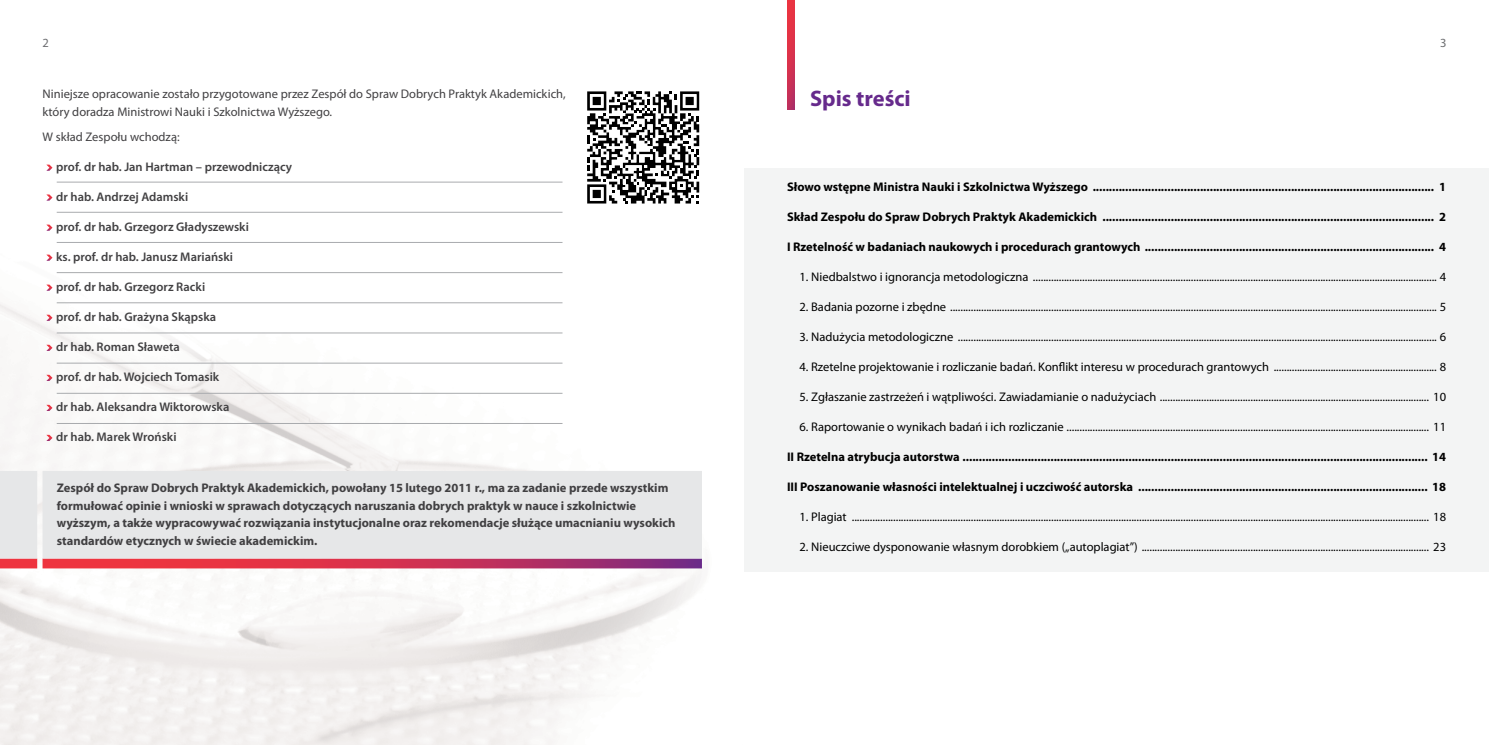
<style>
.page{position:relative;width:1489px;height:745px;background:#fff}
.page>*{position:absolute;margin:0;border:0;box-sizing:border-box;transform-origin:0 0}
.t1{font:700 22.5px "Myriad Pro";color:#662a8c}
.t2{font:12.5px "Myriad Pro";color:#000}
.t3{font:700 12.5px "Myriad Pro";color:#000}
.t4{font:700 12.5px/17.5px "Myriad Pro";color:#414042}
.t5{font:600 12.5px "Myriad Pro";color:#414042}
.t6{font:12.5px/17.5px "Myriad Pro";color:#414042}
.t7{font:12.5px "Myriad Pro";color:#6d6e71}
</style>
<div class="page">
<img style="left:0;top:0;width:1488px;height:744px">
<div style="left:744px;top:167px;width:744px;height:404px;background:#f3f4f4"></div>
<svg style="left:787px;top:0;width:7px;height:110px"></svg>
<hr style="left:57px;top:182px;width:505px;height:1px;background:#a9abae">
<hr style="left:57px;top:212px;width:505px;height:1px;background:#a9abae">
<hr style="left:57px;top:242px;width:505px;height:1px;background:#a9abae">
<hr style="left:57px;top:272px;width:505px;height:1px;background:#a9abae">
<hr style="left:57px;top:302px;width:505px;height:1px;background:#a9abae">
<hr style="left:57px;top:332px;width:505px;height:1px;background:#a9abae">
<hr style="left:57px;top:362px;width:505px;height:1px;background:#a9abae">
<hr style="left:57px;top:393px;width:505px;height:1px;background:#a9abae">
<hr style="left:57px;top:423px;width:505px;height:1px;background:#a9abae">
<svg style="left:46px;top:164px;width:6px;height:7px"></svg>
<svg style="left:46px;top:194px;width:6px;height:6px"></svg>
<svg style="left:46px;top:224px;width:6px;height:6px"></svg>
<svg style="left:46px;top:254px;width:6px;height:6px"></svg>
<svg style="left:46px;top:284px;width:6px;height:6px"></svg>
<svg style="left:46px;top:314px;width:6px;height:6px"></svg>
<svg style="left:46px;top:344px;width:6px;height:7px"></svg>
<svg style="left:46px;top:374px;width:6px;height:7px"></svg>
<svg style="left:46px;top:404px;width:6px;height:6px"></svg>
<svg style="left:46px;top:434px;width:6px;height:6px"></svg>
<svg style="left:584px;top:89px;width:118px;height:117px"></svg>
<svg style="left:0;top:558px;width:702px;height:10px;background:#ce4060"></svg>
<div style="left:0;top:470px;width:702px;height:88px;background:#e6e7e8"></div>
<p class="t7" style="left:43px;top:35px;width:8px">2</p>
<p class="t7" style="left:1439px;top:35px;width:8px">3</p>
<p class="t6" style="left:43px;top:85px;width:524px">Niniejsze opracowanie zostało przygotowane przez Zespół do Spraw Dobrych Praktyk Akademickich, który doradza Ministrowi Nauki i Szkolnictwa Wyższego.</p>
<p class="t6" style="left:43px;top:127px;width:139px">W skład Zespołu wchodzą:</p>
<p class="t5" style="left:56px;top:158px;width:237px">prof. dr hab. Jan Hartman – przewodniczący</p>
<p class="t5" style="left:56px;top:188px;width:134px">dr hab. Andrzej Adamski</p>
<p class="t5" style="left:56px;top:218px;width:194px">prof. dr hab. Grzegorz Gładyszewski</p>
<p class="t5" style="left:56px;top:248px;width:178px">ks. prof. dr hab. Janusz Mariański</p>
<p class="t5" style="left:56px;top:278px;width:150px">prof. dr hab. Grzegorz Racki</p>
<p class="t5" style="left:56px;top:308px;width:161px">prof. dr hab. Grażyna Skąpska</p>
<p class="t5" style="left:56px;top:338px;width:125px">dr hab. Roman Sławeta</p>
<p class="t5" style="left:56px;top:368px;width:164px">prof. dr hab. Wojciech Tomasik</p>
<p class="t5" style="left:56px;top:398px;width:175px">dr hab. Aleksandra Wiktorowska</p>
<p class="t5" style="left:56px;top:428px;width:122px">dr hab. Marek Wroński</p>
<p class="t4" style="left:57px;top:478px;width:620px">Zespół do Spraw Dobrych Praktyk Akademickich, powołany 15 lutego 2011 r., ma za zadanie przede wszystkim formułować opinie i wnioski w sprawach dotyczących naruszania dobrych praktyk w nauce i szkolnictwie wyższym, a także wypracowywać rozwiązania instytucjonalne oraz rekomendacje służące umacnianiu wysokich standardów etycznych w świecie akademickim.</p>
<h1 class="t1" style="left:810px;top:83px;width:102px">Spis treści</h1>
<p class="t3" style="left:787px;top:178px;width:660px">Słowo wstępne Ministra Nauki i Szkolnictwa Wyższego ......................................................................................................... 1</p>
<p class="t3" style="left:787px;top:208px;width:660px">Skład Zespołu do Spraw Dobrych Praktyk Akademickich ...................................................................................................... 2</p>
<p class="t3" style="left:787px;top:238px;width:660px">I Rzetelność w badaniach naukowych i procedurach grantowych ......................................................................................... 4</p>
<p class="t2" style="left:799px;top:269px;width:648px">1. Niedbalstwo i ignorancja metodologiczna ............................................................................................................................................................ 4</p>
<p class="t2" style="left:799px;top:299px;width:648px">2. Badania pozorne i zbędne ............................................................................................................................................................................................ 5</p>
<p class="t2" style="left:799px;top:329px;width:648px">3. Nadużycia metodologiczne ......................................................................................................................................................................................... 6</p>
<p class="t2" style="left:799px;top:359px;width:648px">4. Rzetelne projektowanie i rozliczanie badań. Konflikt interesu w procedurach grantowych ............................................................... 8</p>
<p class="t2" style="left:799px;top:389px;width:648px">5. Zgłaszanie zastrzeżeń i wątpliwości. Zawiadamianie o nadużyciach ........................................................................................................ 10</p>
<p class="t2" style="left:799px;top:419px;width:648px">6. Raportowanie o wynikach badań i ich rozliczanie ............................................................................................................................................ 11</p>
<p class="t3" style="left:787px;top:448px;width:660px">II Rzetelna atrybucja autorstwa ............................................................................................................................................... 14</p>
<p class="t3" style="left:787px;top:478px;width:660px">III Poszanowanie własności intelektualnej i uczciwość autorska ......................................................................................... 18</p>
<p class="t2" style="left:799px;top:509px;width:648px">1. Plagiat ............................................................................................................................................................................................................................... 18</p>
<p class="t2" style="left:799px;top:539px;width:648px">2. Nieuczciwe dysponowanie własnym dorobkiem („autoplagiat”) ............................................................................................................... 23</p>
</div>
